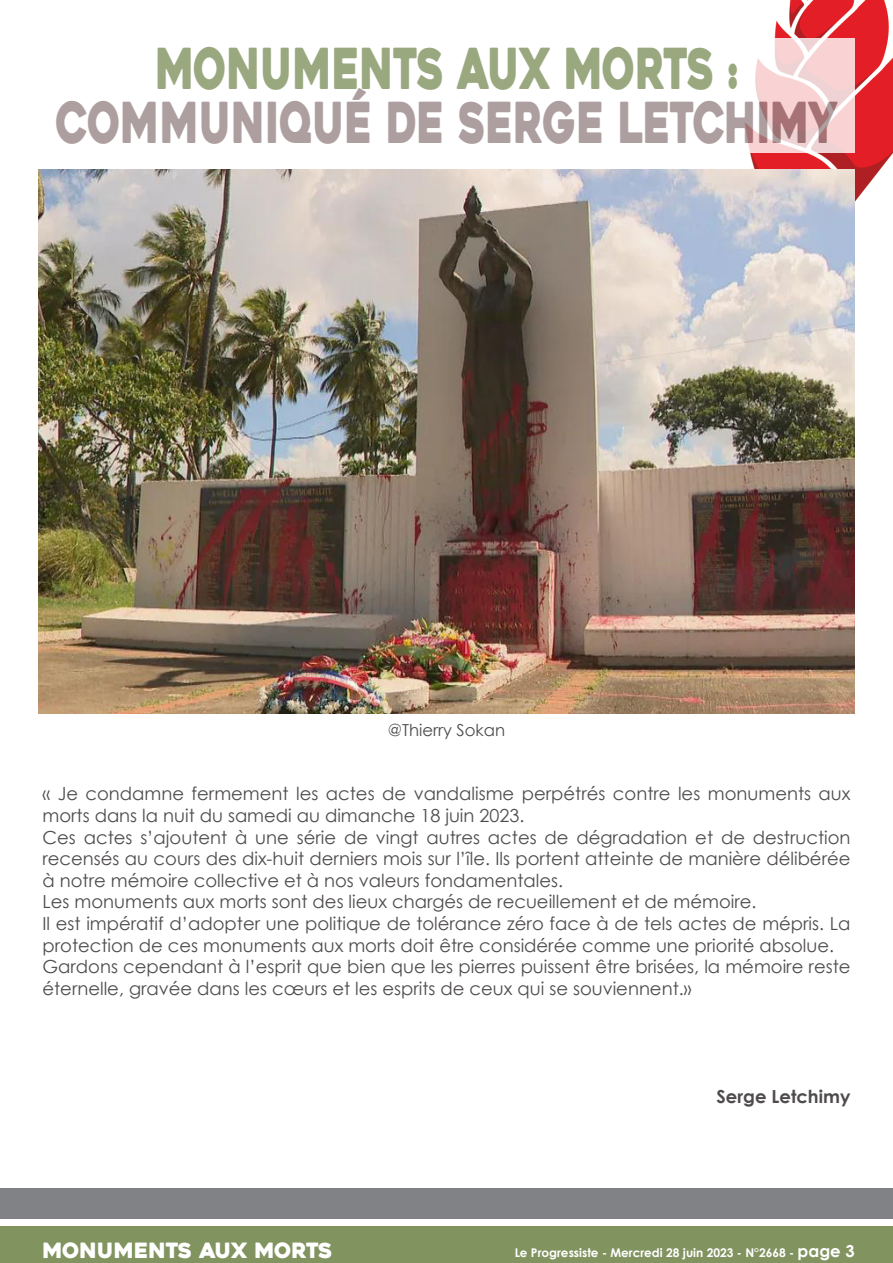
<style>
.page{position:relative;width:893px;height:1263px;background:#fff}
.page>*{position:absolute;margin:0;border:0;box-sizing:border-box;transform-origin:0 0}
.t1{font:56.25px "Heavitas";color:#998789;scale:.72 1}
.t2{font:56.25px "Heavitas";letter-spacing:-.015em;color:#81935f;scale:.72 1}
.t3{font:21px "Heavitas";letter-spacing:-.015em;color:#fff}
.t4{font:18px/21.6px "Century Gothic";color:#231f20}
.t5{font:700 18px "Century Gothic";color:#231f20}
.t6{font:16.5px "Century Gothic";color:#231f20}
.t7{font:700 12px "Century Gothic";color:#fff}
.s1{font-size:16.5px}
</style>
<div class="page">
<img style="left:750px;top:0;width:143px;height:202px">
<div style="left:0;top:1227px;width:893px;height:36px;background:#81935f"></div>
<div style="left:0;top:1188px;width:893px;height:31px;background:#808285"></div>
<div style="left:39px;top:38px;width:816px;height:114px;background:#fff"></div>
<img style="left:38px;top:169px;width:817px;height:544px">
<h1 class="t2" style="left:155px;top:34px;width:811px">MONUMENTS AUX MORTS :</h1>
<h1 class="t1" style="left:55px;top:88px;width:1088px">COMMUNIQUÉ DE SERGE LETCHIMY</h1>
<p class="t6" style="left:388px;top:718px;width:119px">@Thierry Sokan</p>
<p class="t4" style="left:43px;top:783px;width:809px">« Je condamne fermement les actes de vandalisme perpétrés contre les monuments aux morts dans la nuit du samedi au dimanche 18 juin 2023.<br>Ces actes s’ajoutent à une série de vingt autres actes de dégradation et de destruction recensés au cours des dix-huit derniers mois sur l’île. Ils portent atteinte de manière délibérée à notre mémoire collective et à nos valeurs fondamentales.<br>Les monuments aux morts sont des lieux chargés de recueillement et de mémoire.<br>Il est impératif d’adopter une politique de tolérance zéro face à de tels actes de mépris. La protection de ces monuments aux morts doit être considérée comme une priorité absolue.<br>Gardons cependant à l’esprit que bien que les pierres puissent être brisées, la mémoire reste éternelle, gravée dans les cœurs et les esprits de ceux qui se souviennent.»</p>
<p class="t5" style="left:716px;top:1082px;width:135px">Serge Letchimy</p>
<p class="t3" style="left:43px;top:1238px;width:291px">MONUMENTS AUX MORTS</p>
<p class="t7" style="left:515px;top:1243px;width:342px">Le Progressiste - Mercredi 28 juin 2023 - N°2668 - <span class="s1">page 3</span></p>
</div>
